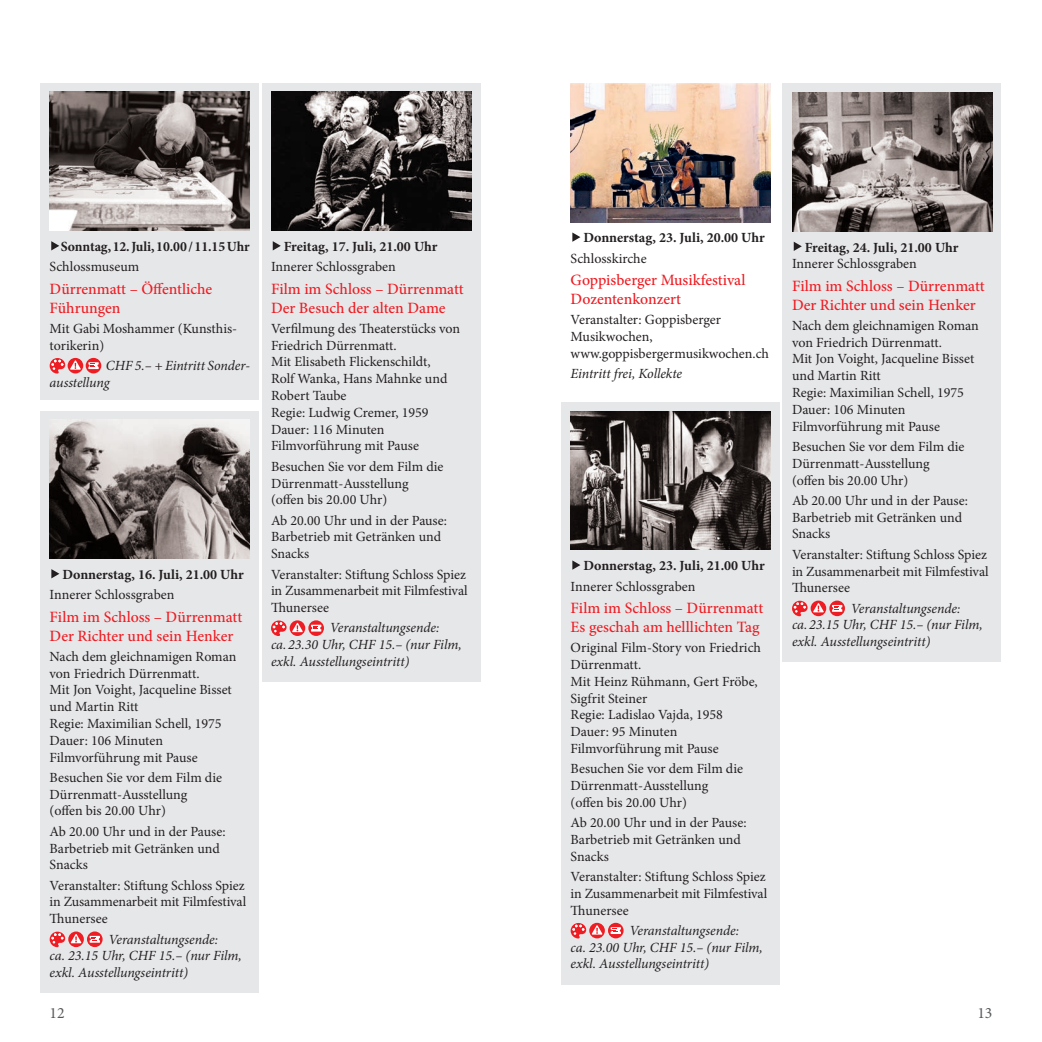
<style>
.page{position:relative;width:1042px;height:1042px;background:#fff}
.page>*{position:absolute;margin:0;border:0;box-sizing:border-box;transform-origin:0 0}
.t1{font:500 15.75px/18.9px "Minion Pro";color:#ee1d23}
.t2{font:15.75px "Minion Pro";color:#57585a}
.t3{font:14px/16.8px "Minion Pro";color:#231f20}
.t4{font:italic 14px/16.8px "Minion Pro";letter-spacing:-.01em;color:#231f20}
.t5{font:700 14px "Minion Pro";color:#231f20}
</style>
<div class="page">
<div style="left:41px;top:83px;width:218px;height:317px;background:#e6e7e9"></div>
<div style="left:41px;top:411px;width:218px;height:581px;background:#e6e7e9"></div>
<div style="left:262px;top:83px;width:218px;height:599px;background:#e6e7e9"></div>
<div style="left:782px;top:83px;width:219px;height:579px;background:#e6e7e9"></div>
<div style="left:561px;top:402px;width:219px;height:582px;background:#e6e7e9"></div>
<img style="left:50px;top:92px;width:200px;height:139px">
<svg style="left:51px;top:241px;width:8px;height:9px"></svg>
<div style="left:68px;top:358px;width:15px;height:15px;background:#ee1d23;border-radius:50%"></div>
<svg style="left:50px;top:358px;width:31px;height:15px"></svg>
<div style="left:86px;top:358px;width:15px;height:15px;background:#ee1d23;border-radius:50%"></div>
<div style="left:88px;top:362px;width:11px;height:7px;background:#fff"></div>
<svg style="left:88px;top:363px;width:11px;height:4px"></svg>
<img style="left:50px;top:420px;width:200px;height:139px">
<svg style="left:51px;top:569px;width:8px;height:9px"></svg>
<svg style="left:50px;top:931px;width:15px;height:16px"></svg>
<svg style="left:68px;top:931px;width:16px;height:16px"></svg>
<svg style="left:71px;top:934px;width:11px;height:9px"></svg>
<svg style="left:87px;top:931px;width:16px;height:16px"></svg>
<svg style="left:90px;top:936px;width:10px;height:6px"></svg>
<svg style="left:88px;top:937px;width:13px;height:3px"></svg>
<img style="left:271px;top:92px;width:200px;height:139px">
<svg style="left:273px;top:241px;width:8px;height:9px"></svg>
<svg style="left:290px;top:620px;width:15px;height:16px"></svg>
<svg style="left:271px;top:620px;width:32px;height:16px"></svg>
<svg style="left:308px;top:620px;width:16px;height:16px"></svg>
<div style="left:311px;top:625px;width:10px;height:6px;background:#fff"></div>
<svg style="left:310px;top:626px;width:12px;height:3px"></svg>
<img style="left:792px;top:92px;width:200px;height:139px">
<svg style="left:794px;top:242px;width:8px;height:9px"></svg>
<svg style="left:792px;top:601px;width:15px;height:15px"></svg>
<svg style="left:810px;top:600px;width:16px;height:16px"></svg>
<svg style="left:813px;top:603px;width:11px;height:9px"></svg>
<svg style="left:829px;top:600px;width:16px;height:16px"></svg>
<div style="left:832px;top:605px;width:10px;height:7px;background:#fff"></div>
<svg style="left:831px;top:606px;width:12px;height:4px"></svg>
<img style="left:570px;top:83px;width:201px;height:139px">
<svg style="left:572px;top:232px;width:8px;height:10px"></svg>
<img style="left:570px;top:411px;width:201px;height:139px">
<svg style="left:572px;top:560px;width:8px;height:10px"></svg>
<svg style="left:589px;top:923px;width:16px;height:15px"></svg>
<svg style="left:571px;top:923px;width:31px;height:15px"></svg>
<div style="left:608px;top:923px;width:15px;height:15px;background:#ee1d23;border-radius:50%"></div>
<div style="left:611px;top:927px;width:10px;height:7px;background:#fff"></div>
<svg style="left:610px;top:928px;width:11px;height:4px"></svg>
<p class="t5" style="left:61px;top:237px;width:191px">Sonntag, 12. Juli, 10.00 / 11.15 Uhr</p>
<p class="t3" style="left:50px;top:258px;width:91px">Schlossmuseum</p>
<p class="t1" style="left:50px;top:279px;width:164px">Dürrenmatt – Öffentliche<br>Führungen</p>
<p class="t3" style="left:50px;top:320px;width:189px">Mit Gabi Moshammer (Kunsthis&shy;torikerin)</p>
<p class="t4" style="left:50px;top:357px;width:201px;text-indent:56px">CHF 5.– + Eintritt Sonder&shy;ausstellung</p>
<p class="t5" style="left:62px;top:564px;width:183px">Donnerstag, 16. Juli, 21.00 Uhr</p>
<p class="t3" style="left:50px;top:586px;width:126px">Innerer Schlossgraben</p>
<p class="t1" style="left:50px;top:607px;width:194px">Film im Schloss – Dürrenmatt<br>Der Richter und sein Henker</p>
<p class="t3" style="left:50px;top:648px;width:188px">Nach dem gleichnamigen Roman von Friedrich Dürrenmatt.<br>Mit Jon Voight, Jacqueline Bisset und Martin Ritt<br>Regie: Maximilian Schell, 1975<br>Dauer: 106 Minuten<br>Filmvorführung mit Pause</p>
<p class="t3" style="left:50px;top:769px;width:174px">Besuchen Sie vor dem Film die<br>Dürrenmatt-Ausstellung (offen bis 20.00 Uhr)</p>
<p class="t3" style="left:50px;top:823px;width:178px">Ab 20.00 Uhr und in der Pause:<br>Barbetrieb mit Getränken und<br>Snacks</p>
<p class="t3" style="left:50px;top:877px;width:198px;text-align:justify">Veranstalter: Stiftung Schloss Spiez in Zusammenarbeit mit Filmfestival Thunersee</p>
<p class="t4" style="left:50px;top:930px;width:194px;text-indent:59px">Veranstaltungsende:<br>ca. 23.15 Uhr, CHF 15.– (nur Film, exkl. Ausstellungseintritt)</p>
<p class="t5" style="left:284px;top:237px;width:155px">Freitag, 17. Juli, 21.00 Uhr</p>
<p class="t3" style="left:271px;top:258px;width:126px">Innerer Schlossgraben</p>
<p class="t1" style="left:271px;top:279px;width:194px">Film im Schloss – Dürrenmatt<br>Der Besuch der alten Dame</p>
<p class="t3" style="left:271px;top:320px;width:191px">Verfilmung des Theaterstücks von<br>Friedrich Dürrenmatt.<br>Mit Elisabeth Flickenschildt,<br>Rolf Wanka, Hans Mahnke und<br>Robert Taube<br>Regie: Ludwig Cremer, 1959<br>Dauer: 116 Minuten<br>Filmvorführung mit Pause</p>
<p class="t3" style="left:271px;top:458px;width:174px">Besuchen Sie vor dem Film die<br>Dürrenmatt-Ausstellung (offen bis 20.00 Uhr)</p>
<p class="t3" style="left:271px;top:512px;width:178px">Ab 20.00 Uhr und in der Pause:<br>Barbetrieb mit Getränken und<br>Snacks</p>
<p class="t3" style="left:271px;top:566px;width:198px;text-align:justify">Veranstalter: Stiftung Schloss Spiez in Zusammenarbeit mit Filmfestival Thunersee</p>
<p class="t4" style="left:271px;top:619px;width:192px;text-indent:59px">Veranstaltungsende:<br>ca. 23.30 Uhr, CHF 15.– (nur Film, exkl. Ausstellungseintritt)</p>
<p class="t5" style="left:583px;top:228px;width:183px">Donnerstag, 23. Juli, 20.00 Uhr</p>
<p class="t3" style="left:570px;top:250px;width:78px">Schlosskirche</p>
<p class="t1" style="left:570px;top:270px;width:176px">Goppisberger Musikfestival<br>Dozentenkonzert</p>
<p class="t3" style="left:570px;top:311px;width:200px">Veranstalter: Goppisberger<br>Musikwochen, www.goppisbergermusikwochen.ch</p>
<p class="t4" style="left:570px;top:365px;width:113px">Eintritt frei, Kollekte</p>
<p class="t5" style="left:583px;top:556px;width:183px">Donnerstag, 23. Juli, 21.00 Uhr</p>
<p class="t3" style="left:570px;top:578px;width:126px">Innerer Schlossgraben</p>
<p class="t1" style="left:570px;top:598px;width:194px">Film im Schloss – Dürrenmatt<br>Es geschah am helllichten Tag</p>
<p class="t3" style="left:570px;top:639px;width:192px">Original Film-Story von Friedrich<br>Dürrenmatt.<br>Mit Heinz Rühmann, Gert Fröbe,<br>Sigfrit Steiner<br>Regie: Ladislao Vajda, 1958<br>Dauer: 95 Minuten<br>Filmvorführung mit Pause</p>
<p class="t3" style="left:570px;top:760px;width:174px">Besuchen Sie vor dem Film die<br>Dürrenmatt-Ausstellung (offen bis 20.00 Uhr)</p>
<p class="t3" style="left:570px;top:814px;width:178px">Ab 20.00 Uhr und in der Pause:<br>Barbetrieb mit Getränken und<br>Snacks</p>
<p class="t3" style="left:570px;top:868px;width:198px;text-align:justify">Veranstalter: Stiftung Schloss Spiez in Zusammenarbeit mit Filmfestival Thunersee</p>
<p class="t4" style="left:570px;top:922px;width:194px;text-indent:59px">Veranstaltungsende:<br>ca. 23.00 Uhr, CHF 15.– (nur Film, exkl. Ausstellungseintritt)</p>
<p class="t5" style="left:805px;top:237px;width:155px">Freitag, 24. Juli, 21.00 Uhr</p>
<p class="t3" style="left:792px;top:255px;width:126px">Innerer Schlossgraben</p>
<p class="t1" style="left:792px;top:276px;width:194px">Film im Schloss – Dürrenmatt<br>Der Richter und sein Henker</p>
<p class="t3" style="left:792px;top:317px;width:188px">Nach dem gleichnamigen Roman von Friedrich Dürrenmatt.<br>Mit Jon Voight, Jacqueline Bisset und Martin Ritt<br>Regie: Maximilian Schell, 1975<br>Dauer: 106 Minuten<br>Filmvorführung mit Pause</p>
<p class="t3" style="left:792px;top:438px;width:174px">Besuchen Sie vor dem Film die<br>Dürrenmatt-Ausstellung (offen bis 20.00 Uhr)</p>
<p class="t3" style="left:792px;top:492px;width:178px">Ab 20.00 Uhr und in der Pause:<br>Barbetrieb mit Getränken und<br>Snacks</p>
<p class="t3" style="left:792px;top:546px;width:198px;text-align:justify">Veranstalter: Stiftung Schloss Spiez in Zusammenarbeit mit Filmfestival Thunersee</p>
<p class="t4" style="left:792px;top:600px;width:192px;text-indent:59px">Veranstaltungsende:<br>ca. 23.15 Uhr, CHF 15.– (nur Film, exkl. Ausstellungseintritt)</p>
<p class="t2" style="left:50px;top:1002px;width:17px">12</p>
<p class="t2" style="left:977px;top:1002px;width:17px">13</p>
</div>
